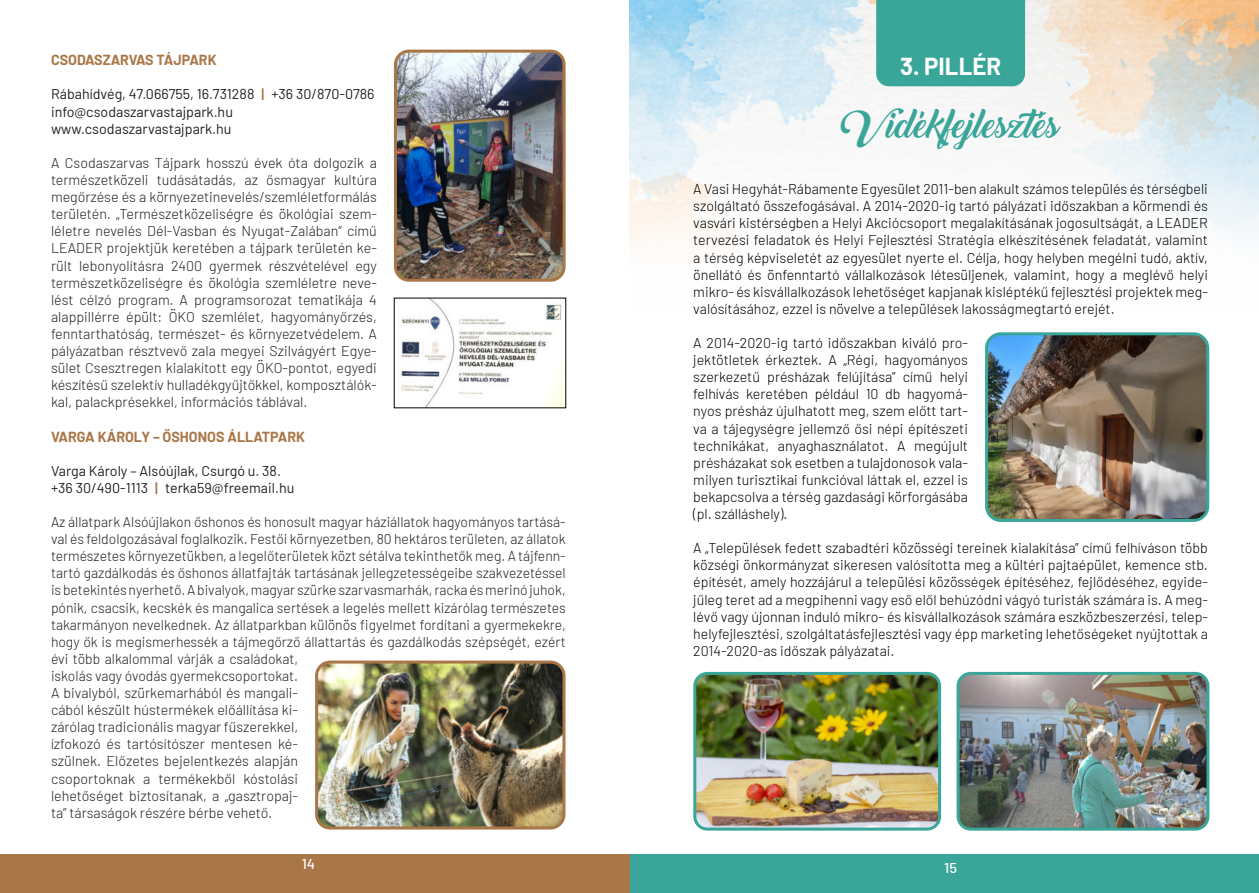
<style>
.page{position:relative;width:1259px;height:893px;background:#fff}
.page>*{position:absolute;margin:0;border:0;box-sizing:border-box;transform-origin:0 0}
.t1{font:900 36px "Backto";color:#3aa599}
.t2{font:700 24px "Barlow";color:#fff}
.t3{font:300 14.25px/17.1px "Barlow";color:#231f20;text-align:justify}
.t4{font:300 14.25px/17.1px "Barlow";color:#000;text-align:justify}
.t5{font:14.25px/17.1px "Barlow";color:#231f20}
.t6{font:700 14.25px "Barlow";color:#a97647}
.t7{font:500 14.25px "Barlow";color:#fff}
.s1{font-weight:600;color:#a97647}
</style>
<div class="page">
<img style="left:629px;top:0;width:629px;height:253px">
<div style="left:876px;top:0;width:149px;height:86px;background:#3aa599"></div>
<div style="left:629px;top:855px;width:630px;height:38px;background:#3aa599"></div>
<div style="left:0;top:855px;width:629px;height:38px;background:#a97647"></div>
<img style="left:319px;top:662px;width:245px;height:166px">
<div style="left:315px;top:661px;width:250px;height:168px;border:3px solid #a97647;border-radius:14px"></div>
<img style="left:396px;top:51px;width:168px;height:227px">
<div style="left:394px;top:50px;width:171px;height:232px;border:3px solid #a97647;border-radius:13px"></div>
<img style="left:399px;top:300px;width:165px;height:106px">
<img style="left:960px;top:673px;width:248px;height:154px">
<div style="left:956px;top:672px;width:253px;height:159px;border:3px solid #3aa599;border-radius:13px"></div>
<img style="left:697px;top:676px;width:240px;height:151px">
<div style="left:693px;top:672px;width:248px;height:159px;border:3px solid #3aa599;border-radius:13px"></div>
<img style="left:989px;top:336px;width:216px;height:182px">
<div style="left:985px;top:332px;width:224px;height:190px;border:3px solid #3aa599;border-radius:14px"></div>
<p class="t6" style="left:51px;top:50px;width:167px">CSODASZARVAS TÁJPARK</p>
<p class="t5" style="left:51px;top:85px;width:325px">Rábahídvég, 47.066755, 16.731288 <span class="s1">|</span> +36 30/870-0786 info@csodaszarvastajpark.hu www.csodaszarvastajpark.hu</p>
<p class="t3" style="left:51px;top:153px;width:327px">A Csodaszarvas Tájpark hosszú évek óta dolgozik a természetközeli tudásátadás, az ősmagyar kultúra megőrzése és a környezetinevelés/szemléletformálás területén. „Természetközeliségre és ökológiai szem&shy;léletre nevelés Dél-Vasban és Nyugat-Zalában” című LEADER projektjük keretében a tájpark területén ke&shy;rült lebonyolításra 2400 gyermek részvételével egy természetközeliségre és ökológia szemléletre neve&shy;lést célzó program. A programsorozat tematikája 4 alappillérre épült: ÖKO szemlélet, hagyományőrzés, fenntarthatóság, természet- és környezetvédelem. A pályázatban résztvevő zala megyei Szilvágyért Egye&shy;sület Csesztregen kialakított egy ÖKO-pontot, egyedi készítésű szelektív hulladékgyűjtőkkel, komposztálók&shy;kal, palackprésekkel, információs táblával.</p>
<p class="t6" style="left:51px;top:426px;width:256px">VARGA KÁROLY – ŐSHONOS ÁLLATPARK</p>
<p class="t5" style="left:51px;top:461px;width:245px">Varga Károly – Alsóújlak, Csurgó u. 38. +36 30/490-1113 <span class="s1">|</span> terka59@freemail.hu</p>
<p class="t3" style="left:51px;top:512px;width:516px;text-align:left">Az állatpark Alsóújlakon őshonos és honosult magyar háziállatok hagyományos tartásá&shy;val és feldolgozásával foglalkozik. Festői környezetben, 80 hektáros területen, az állatok természetes környezetükben, a legelőterületek közt sétálva tekinthetők meg. A tájfenn&shy;tartó gazdálkodás és őshonos állatfajták tartásának jellegzetességeibe szakvezetéssel is betekintés nyerhető. A bivalyok, magyar szürke szarvasmarhák, racka és merinó juhok, pónik, csacsik, kecskék és mangalica sertések a legelés mellett kizárólag természetes takarmányon nevelkednek. Az állatparkban különös figyelmet fordítani a gyermekekre, hogy ők is megismerhessék a tájmegőrző állattartás és gazdálkodás szépségét, ezért évi több alkalommal várják a családokat,<br>iskolás vagy óvodás gyermekcsoportokat.<br>A bivalyból, szürkemarhából és mangali-<br>cából készült hústermékek előállítása ki-<br>zárólag tradicionális magyar fűszerekkel,<br>ízfokozó és tartósítószer mentesen ké-<br>szülnek. Előzetes bejelentkezés alapján<br>csoportoknak a termékekből kóstolási<br>lehetőséget biztosítanak, a „gasztropaj-<br>ta” társaságok részére bérbe vehető.</p>
<p class="t7" style="left:302px;top:856px;width:15px">14</p>
<h2 class="t2" style="left:900px;top:49px;width:103px">3. PILLÉR</h2>
<h1 class="t1" style="left:841px;top:108px;width:219px">Vidékfejlesztés</h1>
<p class="t4" style="left:693px;top:179px;width:516px">A Vasi Hegyhát-Rábamente Egyesület 2011-ben alakult számos település és térségbeli szolgáltató összefogásával. A 2014-2020-ig tartó pályázati időszakban a körmendi és vasvári kistérségben a Helyi Akciócsoport megalakításának jogosultságát, a LEADER tervezési feladatok és Helyi Fejlesztési Stratégia elkészítésének feladatát, valamint a térség képviseletét az egyesület nyerte el. Célja, hogy helyben megélni tudó, aktív, önellátó és önfenntartó vállalkozások létesüljenek, valamint, hogy a meglévő helyi mikro- és kisvállalkozások lehetőséget kapjanak kisléptékű fejlesztési projektek meg&shy;valósításához, ezzel is növelve a települések lakosságmegtartó erejét.</p>
<p class="t4" style="left:693px;top:333px;width:276px">A 2014-2020-ig tartó időszakban kiváló pro&shy;jektötletek érkeztek. A „Régi, hagyományos szerkezetű présházak felújítása” című helyi felhívás keretében például 10 db hagyomá&shy;nyos présház újulhatott meg, szem előtt tart&shy;va a tájegységre jellemző ősi népi építészeti technikákat, anyaghasználatot. A megújult présházakat sok esetben a tulajdonosok vala&shy;milyen turisztikai funkcióval láttak el, ezzel is bekapcsolva a térség gazdasági körforgásába (pl. szálláshely).</p>
<p class="t4" style="left:693px;top:538px;width:516px">A „Települések fedett szabadtéri közösségi tereinek kialakítása” című felhíváson több községi önkormányzat sikeresen valósította meg a kültéri pajtaépület, kemence stb. építését, amely hozzájárul a települési közösségek építéséhez, fejlődéséhez, egyide&shy;jűleg teret ad a megpihenni vagy eső elől behúzódni vágyó turisták számára is. A meg&shy;lévő vagy újonnan induló mikro- és kisvállalkozások számára eszközbeszerzési, telep&shy;helyfejlesztési, szolgáltatásfejlesztési vagy épp marketing lehetőségeket nyújtottak a 2014-2020-as időszak pályázatai.</p>
<p class="t7" style="left:944px;top:860px;width:14px">15</p>
</div>
